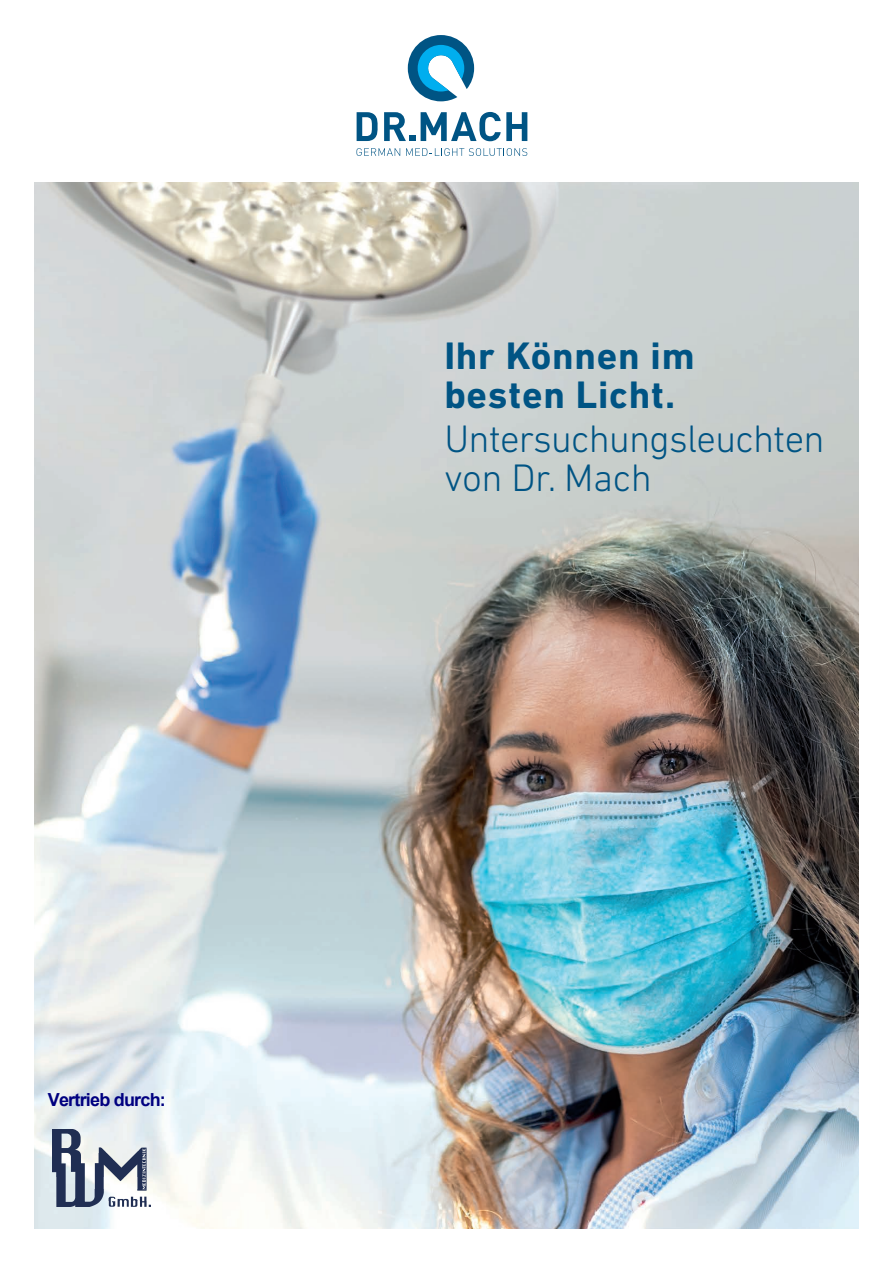
<style>
.page{position:relative;width:893px;height:1263px;background:#fff}
.page>*{position:absolute;margin:0;border:0;box-sizing:border-box;transform-origin:0 0}
.t1{font:300 39px/39px "DIN Next LT Pro";letter-spacing:-.02em;color:#005484}
.t2{font:700 39px/39px "DIN Next LT Pro";letter-spacing:.02em;color:#005484}
.t3{font:700 18px "Arial";letter-spacing:-.045em;color:#000080}
</style>
<div class="page">
<svg style="left:408px;top:35px;width:66px;height:66px"></svg>
<svg style="left:357px;top:112px;width:21px;height:29px"></svg>
<svg style="left:384px;top:112px;width:31px;height:29px"></svg>
<svg style="left:421px;top:112px;width:106px;height:29px"></svg>
<svg style="left:406px;top:148px;width:121px;height:8px"></svg>
<svg style="left:356px;top:148px;width:44px;height:8px"></svg>
<img style="left:34px;top:183px;width:825px;height:1046px">
<img style="left:52px;top:1130px;width:98px;height:76px">
<p class="t3" style="left:48px;top:1087px;width:120px">Vertrieb durch:</p>
<p class="t2" style="left:444px;top:337px;width:252px">Ihr Können im besten Licht.</p>
<p class="t1" style="left:444px;top:418px;width:382px">Untersuchungsleuchten von Dr. Mach</p>
</div>
